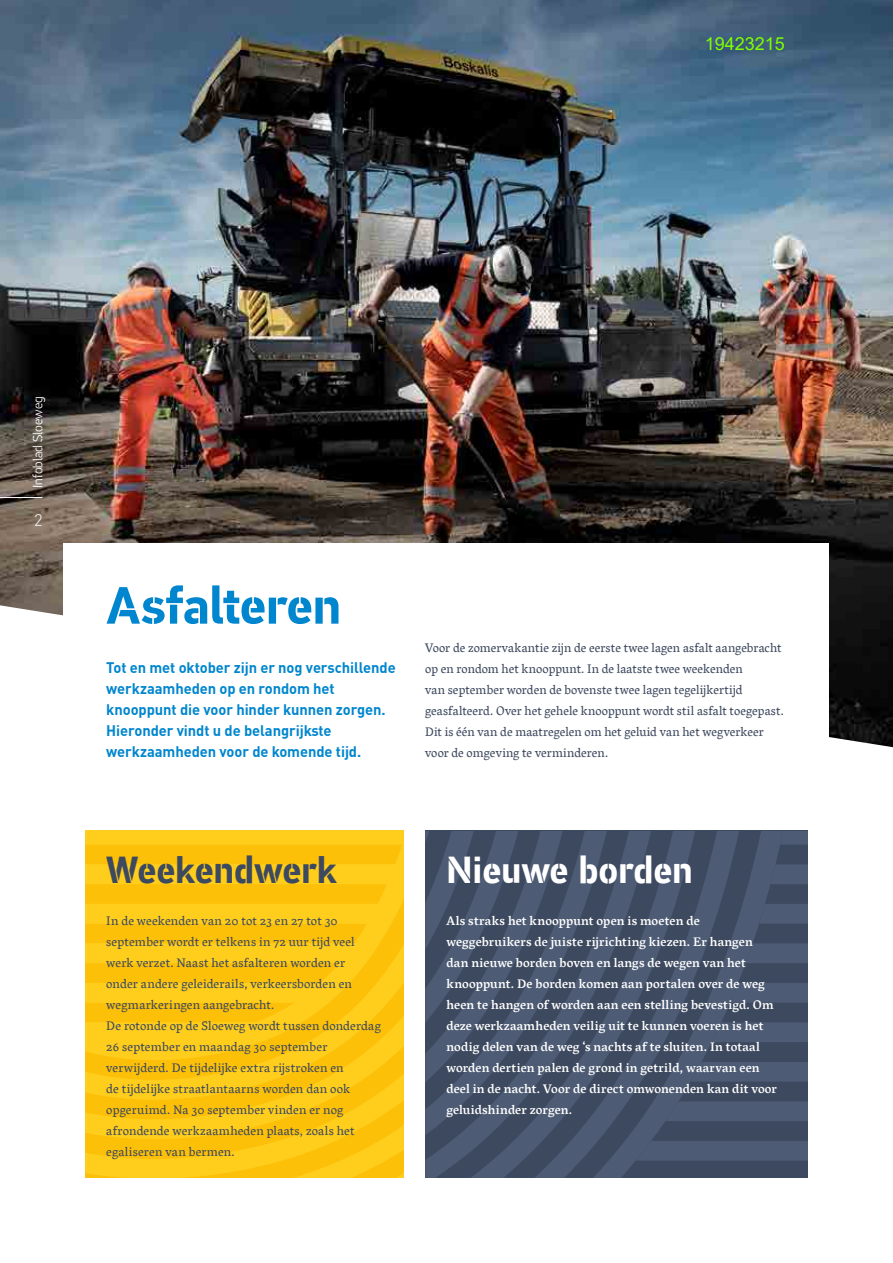
<style>
.page{position:relative;width:893px;height:1263px;background:#fff}
.page>*{position:absolute;margin:0;border:0;box-sizing:border-box;transform-origin:0 0}
.t1{font:700 52.5px "PF Din Stencil";letter-spacing:-.01em;color:#0086ce}
.t2{font:700 37.5px "PF Din Stencil";color:#fff}
.t3{font:700 37.5px "PF Din Stencil";color:#3d495e}
.t4{font:18px "Arial";color:#7fff00}
.t5{font:300 16.5px "DINOT";color:#fff}
.t6{font:700 15px/21px "DINOT";letter-spacing:-.005em;color:#0086ce}
.t7{font:300 13.5px "PF Din Stencil";color:#fff}
.t8{font:12.75px/21px "Vesper Pro";letter-spacing:.005em;color:#3d495e}
.t9{font:500 12.75px/21px "Vesper Pro";letter-spacing:.005em;color:#fff}
</style>
<div class="page">
<img style="left:0;top:0;width:893px;height:605px">
<svg style="left:0;top:605px;width:893px;height:143px"></svg>
<div style="left:64px;top:544px;width:765px;height:238px;background:#fff"></div>
<div style="left:85px;top:831px;width:319px;height:9px;background:#ffcd1c"></div>
<svg style="left:85px;top:840px;width:319px;height:104px;background:#fdc611"></svg>
<svg style="left:85px;top:944px;width:319px;height:38px;background:#fdc612"></svg>
<svg style="left:85px;top:982px;width:319px;height:196px;background:#fdc713"></svg>
<svg style="left:783px;top:831px;width:25px;height:330px;background:#455269"></svg>
<svg style="left:739px;top:831px;width:44px;height:347px;background:#455269"></svg>
<svg style="left:695px;top:831px;width:44px;height:347px;background:#455269"></svg>
<svg style="left:651px;top:831px;width:44px;height:347px;background:#455269"></svg>
<svg style="left:425px;top:831px;width:226px;height:347px;background:#455269"></svg>
<svg style="left:425px;top:831px;width:182px;height:304px;background:#445168"></svg>
<hr style="left:0;top:497px;width:43px;height:1px;background:#fff">
<h3 class="t4" style="left:705px;top:31px;width:82px">19423215</h3>
<p class="t7" style="left:30px;top:488px;width:93px;rotate:-90deg">Infoblad Sloeweg</p>
<p class="t5" style="left:34px;top:510px;width:10px">2</p>
<h1 class="t1" style="left:106px;top:574px;width:236px">Asfalteren</h1>
<p class="t6" style="left:106px;top:657px;width:291px">Tot en met oktober zijn er nog verschillende werkzaamheden op en rondom het knooppunt die voor hinder kunnen zorgen.<br>Hieronder vindt u de belangrijkste werkzaamheden voor de komende tijd.</p>
<p class="t8" style="left:425px;top:637px;width:360px">Voor de zomervakantie zijn de eerste twee lagen asfalt aangebracht op en rondom het knooppunt. In de laatste twee weekenden<br>van september worden de bovenste twee lagen tegelijkertijd geasfalteerd. Over het gehele knooppunt wordt stil asfalt toegepast.<br>Dit is één van de maatregelen om het geluid van het wegverkeer voor de omgeving te verminderen.</p>
<h2 class="t3" style="left:106px;top:847px;width:233px">Weekendwerk</h2>
<p class="t8" style="left:106px;top:910px;width:276px">In de weekenden van 20 tot 23 en 27 tot 30 september wordt er telkens in 72 uur tijd veel werk verzet. Naast het asfalteren worden er<br>onder andere geleiderails, verkeersborden en wegmarkeringen aangebracht.<br>De rotonde op de Sloeweg wordt tussen donderdag 26 september en maandag 30 september verwijderd. De tijdelijke extra rijstroken en<br>de tijdelijke straatlantaarns worden dan ook opgeruimd. Na 30 september vinden er nog afrondende werkzaamheden plaats, zoals het egaliseren van bermen.</p>
<h2 class="t2" style="left:446px;top:847px;width:248px">Nieuwe borden</h2>
<p class="t9" style="left:446px;top:910px;width:332px">Als straks het knooppunt open is moeten de weggebruikers de juiste rijrichting kiezen. Er hangen dan nieuwe borden boven en langs de wegen van het knooppunt. De borden komen aan portalen over de weg heen te hangen of worden aan een stelling bevestigd. Om deze werkzaamheden veilig uit te kunnen voeren is het nodig delen van de weg ‘s nachts af te sluiten. In totaal worden dertien palen de grond in getrild, waarvan een deel in de nacht. Voor de direct omwonenden kan dit voor geluidshinder zorgen.</p>
</div>
